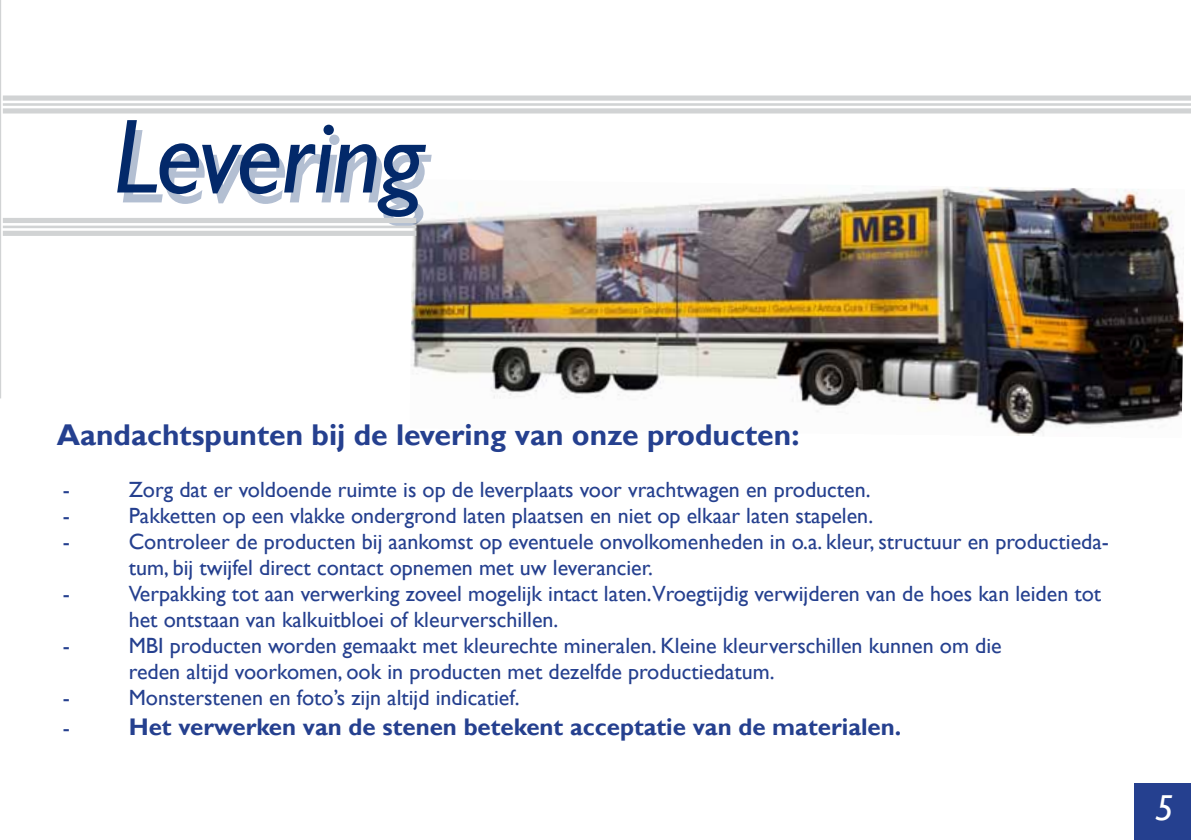
<style>
.page{position:relative;width:1191px;height:840px;background:#fff}
.page>*{position:absolute;margin:0;border:0;box-sizing:border-box;transform-origin:0 0}
.t1{font:italic 106px "Gill Sans";letter-spacing:-.02em;color:#03296a}
.t2{font:italic 36px "Gill Sans";color:#fff}
.t3{font:700 30px "Gill Sans";color:#25408f}
.t4{font:700 24px "Gill Sans";color:#25408f}
.t5{font:22px/26px "Gill Sans";color:#25408f}
</style>
<div class="page">
<svg style="left:0;top:0;width:1px;height:398px"></svg>
<img style="left:410px;top:187px;width:774px;height:249px">
<div style="left:1134px;top:782px;width:57px;height:57px;background:#25408f"></div>
<div style="left:3px;top:218px;width:413px;height:5px;background:#d1d3d4"></div>
<hr style="left:3px;top:225px;width:413px;height:3px;background:#d1d3d4">
<div style="left:3px;top:231px;width:413px;height:5px;background:#d1d3d4"></div>
<div style="left:3px;top:95px;width:1188px;height:6px;background:#d1d3d4"></div>
<hr style="left:3px;top:103px;width:1188px;height:3px;background:#d1d3d4">
<div style="left:3px;top:108px;width:1188px;height:5px;background:#d1d3d4"></div>
<h1 class="t1" style="left:119px;top:104px;width:312px">Levering</h1>
<h3 class="t3" style="left:57px;top:416px;width:744px">Aandachtspunten bij de levering van onze producten:</h3>
<p class="t5" style="left:63px;top:476px;width:9px">-</p>
<p class="t5" style="left:129px;top:476px;width:743px">Zorg dat er voldoende ruimte is op de leverplaats voor vrachtwagen en producten.</p>
<p class="t5" style="left:63px;top:502px;width:9px">-</p>
<p class="t5" style="left:129px;top:502px;width:746px">Pakketten op een vlakke ondergrond laten plaatsen en niet op elkaar laten stapelen.</p>
<p class="t5" style="left:63px;top:528px;width:9px">-</p>
<p class="t5" style="left:129px;top:528px;width:981px">Controleer de producten bij aankomst op eventuele onvolkomenheden in o.a. kleur, structuur en productieda&shy;tum, bij twijfel direct contact opnemen met uw leverancier.</p>
<p class="t5" style="left:63px;top:580px;width:9px">-</p>
<p class="t5" style="left:129px;top:580px;width:974px">Verpakking tot aan verwerking zoveel mogelijk intact laten.Vroegtijdig verwijderen van de hoes kan leiden tot het ontstaan van kalkuitbloei of kleurverschillen.</p>
<p class="t5" style="left:63px;top:632px;width:9px">-</p>
<p class="t5" style="left:129px;top:632px;width:874px">MBI producten worden gemaakt met kleurechte mineralen. Kleine kleurverschillen kunnen om die reden altijd voorkomen, ook in producten met dezelfde productiedatum.</p>
<p class="t5" style="left:63px;top:684px;width:9px">-</p>
<p class="t5" style="left:129px;top:684px;width:392px">Monsterstenen en foto’s zijn altijd indicatief.</p>
<p class="t5" style="left:63px;top:714px;width:9px">-</p>
<p class="t4" style="left:129px;top:712px;width:774px">Het verwerken van de stenen betekent acceptatie van de materialen.</p>
<h2 class="t2" style="left:1155px;top:786px;width:20px">5</h2>
</div>
